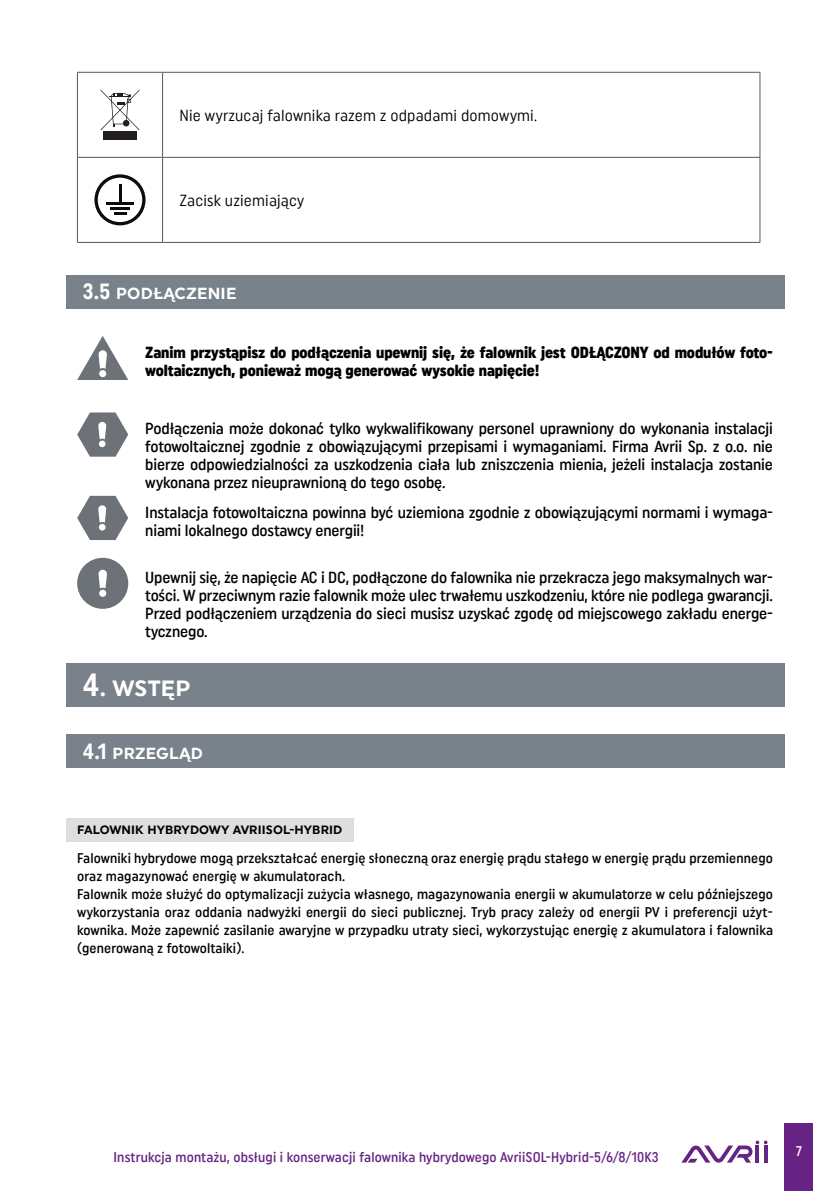
<style>
.page{position:relative;width:840px;height:1191px;background:#fff}
.page>*{position:absolute;margin:0;border:0;box-sizing:border-box;transform-origin:0 0}
.t1{font:22px "Uniform Regular 2";letter-spacing:.01em;color:#fff}
.t2{font:16px/18px "Uniform Condensed 2";letter-spacing:-.005em;color:#000;text-align:justify}
.t3{font:16px/18px "Uniform Condensed 3";letter-spacing:-.005em;color:#000}
.t4{font:16px "Uniform Condensed 6";letter-spacing:.01em;color:#000}
.t5{font:16px "Uniform Regular 2";letter-spacing:.01em;color:#fff}
.t6{font:14px/18px "Uniform Condensed 2";letter-spacing:.01em;color:#000}
.t7{font:14px "Uniform Condensed 2";letter-spacing:.01em;color:#662383}
.t8{font:14px "Uniform Condensed 2";color:#fff}
.t9{font:12px "Uniform Regular 2";letter-spacing:.01em;color:#000}
.s1{font-family:"Uniform Condensed 4";font-size:22px}
.s2{font-family:"Uniform Condensed 4";font-size:32px}
</style>
<div class="page">
<div style="left:784px;top:1123px;width:28px;height:68px;background:#662383"></div>
<svg style="left:682px;top:1140px;width:85px;height:22px"></svg>
<div style="left:66px;top:275px;width:717px;height:34px;background:#79818a"></div>
<div style="left:66px;top:663px;width:717px;height:43px;background:#79818a"></div>
<div style="left:66px;top:734px;width:717px;height:34px;background:#79818a"></div>
<div style="left:66px;top:818px;width:287px;height:23px;background:#dcdee0"></div>
<hr style="left:77px;top:72px;width:85px;height:1px;background:#575756">
<hr style="left:162px;top:72px;width:597px;height:1px;background:#575756">
<hr style="left:162px;top:73px;width:1px;height:84px;background:#575756">
<hr style="left:77px;top:157px;width:85px;height:1px;background:#575756">
<hr style="left:162px;top:157px;width:597px;height:1px;background:#575756">
<hr style="left:162px;top:158px;width:1px;height:84px;background:#575756">
<hr style="left:77px;top:73px;width:1px;height:84px;background:#575756">
<hr style="left:759px;top:73px;width:1px;height:84px;background:#575756">
<hr style="left:77px;top:158px;width:1px;height:84px;background:#575756">
<hr style="left:759px;top:158px;width:1px;height:84px;background:#575756">
<hr style="left:77px;top:242px;width:85px;height:1px;background:#575756">
<hr style="left:162px;top:242px;width:597px;height:1px;background:#575756">
<svg style="left:100px;top:89px;width:39px;height:41px"></svg>
<div style="left:103px;top:132px;width:33px;height:8px;background:#231f20"></div>
<svg style="left:94px;top:174px;width:51px;height:51px"></svg>
<svg style="left:77px;top:336px;width:51px;height:44px"></svg>
<svg style="left:77px;top:412px;width:51px;height:45px"></svg>
<svg style="left:77px;top:496px;width:51px;height:44px"></svg>
<div style="left:77px;top:558px;width:51px;height:51px;background:#6d7278;border-radius:50%"></div>
<div style="left:99px;top:590px;width:7px;height:7px;background:#fff;border-radius:50%"></div>
<svg style="left:98px;top:570px;width:9px;height:18px"></svg>
<p class="t4" style="left:179px;top:106px;width:358px">Nie wyrzucaj falownika razem z odpadami domowymi.</p>
<p class="t4" style="left:179px;top:191px;width:126px">Zacisk uziemiający</p>
<p class="t5" style="left:83px;top:284px;width:155px"><span class="s1">3.5</span> PODŁĄCZENIE</p>
<p class="t3" style="left:145px;top:343px;width:629px">Zanim przystąpisz do podłączenia upewnij się, że falownik jest ODŁĄCZONY od modułów foto&shy;woltaicznych, ponieważ mogą generować wysokie napięcie!</p>
<p class="t2" style="left:145px;top:419px;width:629px">Podłączenia może dokonać tylko wykwalifikowany personel uprawniony do wykonania instalacji fotowoltaicznej zgodnie z obowiązującymi przepisami i wymaganiami. Firma Avrii Sp. z o.o. nie bierze odpowiedzialności za uszkodzenia ciała lub zniszczenia mienia, jeżeli instalacja zostanie wykonana przez nieuprawnioną do tego osobę.</p>
<p class="t2" style="left:145px;top:503px;width:629px">Instalacja fotowoltaiczna powinna być uziemiona zgodnie z obowiązującymi normami i wymaga&shy;niami lokalnego dostawcy energii!</p>
<p class="t2" style="left:145px;top:568px;width:629px">Upewnij się, że napięcie AC i DC, podłączone do falownika nie przekracza jego maksymalnych war&shy;tości. W przeciwnym razie falownik może ulec trwałemu uszkodzeniu, które nie podlega gwarancji.<br>Przed podłączeniem urządzenia do sieci musisz uzyskać zgodę od miejscowego zakładu energe&shy;tycznego.</p>
<h1 class="t1" style="left:83px;top:674px;width:109px"><span class="s2">4</span>. WSTĘP</h1>
<p class="t5" style="left:83px;top:743px;width:121px"><span class="s1">4.1</span> PRZEGLĄD</p>
<p class="t9" style="left:77px;top:822px;width:266px">FALOWNIK HYBRYDOWY AVRIISOL-HYBRID</p>
<p class="t6" style="left:77px;top:848px;width:697px">Falowniki hybrydowe mogą przekształcać energię słoneczną oraz energię prądu stałego w energię prądu przemiennego oraz magazynować energię w akumulatorach.<br>Falownik może służyć do optymalizacji zużycia własnego, magazynowania energii w akumulatorze w celu późniejszego wykorzystania oraz oddania nadwyżki energii do sieci publicznej. Tryb pracy zależy od energii PV i preferencji użyt&shy;kownika. Może zapewnić zasilanie awaryjne w przypadku utraty sieci, wykorzystując energię z akumulatora i falownika (generowaną z fotowoltaiki).</p>
<p class="t7" style="left:113px;top:1148px;width:546px">Instrukcja montażu, obsługi i konserwacji falownika hybrydowego AvriiSOL-Hybrid-5/6/8/10K3</p>
<p class="t8" style="left:795px;top:1143px;width:8px">7</p>
</div>
